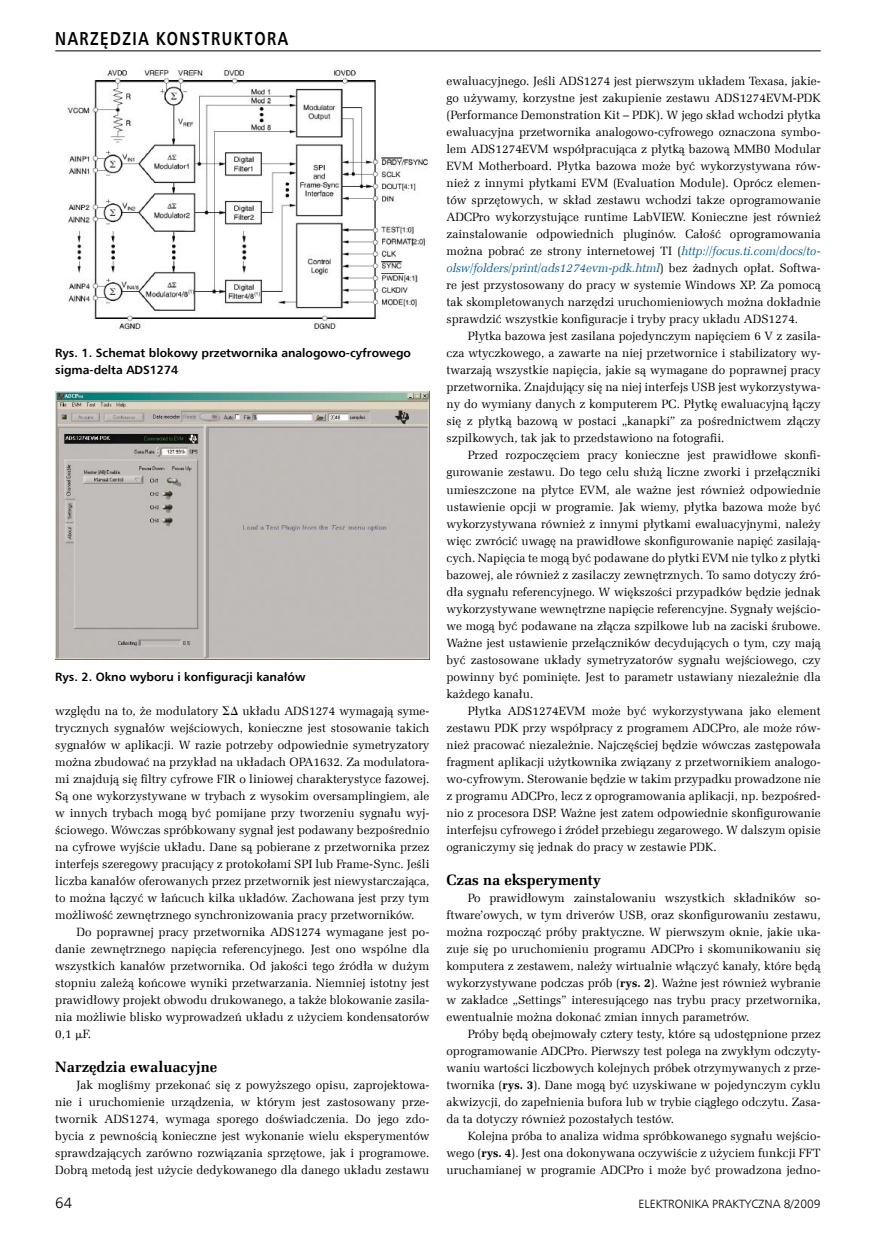
<style>
.page{position:relative;width:893px;height:1234px;background:#fff}
.page>*{position:absolute;margin:0;border:0;box-sizing:border-box;transform-origin:0 0}
.t1{font:700 18.75px "Humnst 777 EU";letter-spacing:.1em;color:#000;scale:.8 1}
.t2{font:700 15px "Zapf Ellipt EU";color:#000}
.t3{font:15px "Humnst 777 Lt EU";color:#000}
.t4{font:12px/17px "Zapf Ellipt EU";color:#000;text-align:justify}
.t5{font:700 12px/17px "Humnst 777 EU";color:#000}
.t6{font:12px "Humnst 777 Lt EU";color:#000}
.s1{font-family:"Math With Greek"}
.s2{font-style:italic;color:#005ea8}
.s3{font-weight:700}
</style>
<div class="page">
<hr style="left:55px;top:51px;width:766px;height:1px;background:#000">
<img style="left:67px;top:68px;width:361px;height:262px">
<img style="left:55px;top:391px;width:375px;height:268px">
<h1 class="t1" style="left:55px;top:27px;width:292px">narzędzia konstruktora</h1>
<p class="t5" style="left:55px;top:344px;width:357px">Rys. 1. Schemat blokowy przetwornika analogowo-cyfrowego sigma-delta ADS</p>
<p class="t5" style="left:150px;top:361px;width:30px">1274</p>
<p class="t5" style="left:55px;top:668px;width:252px">Rys. 2. Okno wyboru i konfiguracji kanałów</p>
<p class="t4" style="left:55px;top:702px;width:376px">względu na to, że modulatory <span class="s1">SD</span> układu ADS1274 wymagają syme&shy;trycznych sygnałów wejściowych, konieczne jest stosowanie takich sygnałów w aplikacji. W razie potrzeby odpowiednie symetryzatory można zbudować na przykład na układach OPA1632. Za modulatora&shy;mi znajdują się filtry cyfrowe FIR o liniowej charakterystyce fazowej.<br>Są one wykorzystywane w trybach z wysokim oversamplingiem, ale w innych trybach mogą być pomijane przy tworzeniu sygnału wyj&shy;ściowego. Wówczas spróbkowany sygnał jest podawany bezpośrednio na cyfrowe wyjście układu. Dane są pobierane z przetwornika przez interfejs szeregowy pracujący z protokołami SPI lub Frame-Sync. Jeśli liczba kanałów oferowanych przez przetwornik jest niewystarczająca, to można łączyć w łańcuch kilka układów. Zachowana jest przy tym możliwość zewnętrznego synchronizowania pracy przetworników.</p>
<p class="t4" style="left:55px;top:923px;width:376px;text-indent:21px">Do poprawnej pracy przetwornika ADS1274 wymagane jest po&shy;danie zewnętrznego napięcia referencyjnego. Jest ono wspólne dla wszystkich kanałów przetwornika. Od jakości tego źródła w dużym stopniu zależą końcowe wyniki przetwarzania. Niemniej istotny jest prawidłowy projekt obwodu drukowanego, a także blokowanie zasila&shy;nia możliwie blisko wyprowadzeń układu z użyciem kondensatorów 0,1 <span class="s1">m</span>F.</p>
<p class="t2" style="left:55px;top:1057px;width:163px">Narzędzia ewaluacyjne</p>
<p class="t4" style="left:55px;top:1076px;width:376px;text-indent:21px">Jak mogliśmy przekonać się z powyższego opisu, zaprojektowa&shy;nie i uruchomienie urządzenia, w którym jest zastosowany prze&shy;twornik ADS1274, wymaga sporego doświadczenia. Do jego zdo&shy;bycia z pewnością konieczne jest wykonanie wielu eksperymentów sprawdzających zarówno rozwiązania sprzętowe, jak i programowe.<br>Dobrą metodą jest użycie dedykowanego dla danego układu zestawu</p>
<p class="t4" style="left:446px;top:73px;width:376px">ewaluacyjnego. Jeśli ADS1274 jest pierwszym układem Texasa, jakie&shy;go używamy, korzystne jest zakupienie zestawu ADS1274EVM-PDK (Performance Demonstration Kit – PDK). W jego skład wchodzi płytka ewaluacyjna przetwornika analogowo-cyfrowego oznaczona symbo&shy;lem ADS1274EVM współpracująca z płytką bazową MMB0 Modular EVM Motherboard. Płytka bazowa może być wykorzystywana rów&shy;nież z innymi płytkami EVM (Evaluation Module). Oprócz elemen&shy;tów sprzętowych, w skład zestawu wchodzi takze oprogramowanie ADCPro wykorzystujące runtime LabVIEW. Konieczne jest również zainstalowanie odpowiednich pluginów. Całość oprogramowania można pobrać ze strony internetowej TI (<span class="s2">http://focus.ti.com/docs/to&shy;olsw/folders/print/ads1274evm-pdk.html</span>) bez żadnych opłat. Softwa&shy;re jest przystosowany do pracy w systemie Windows XP. Za pomocą tak skompletowanych narzędzi uruchomieniowych można dokładnie sprawdzić wszystkie konfiguracje i tryby pracy układu ADS1274.</p>
<p class="t4" style="left:446px;top:328px;width:376px;text-indent:21px">Płytka bazowa jest zasilana pojedynczym napięciem 6 V z zasila&shy;cza wtyczkowego, a zawarte na niej przetwornice i stabilizatory wy&shy;twarzają wszystkie napięcia, jakie są wymagane do poprawnej pracy przetwornika. Znajdujący się na niej interfejs USB jest wykorzystywa&shy;ny do wymiany danych z komputerem PC. Płytkę ewaluacyjną łączy się z płytką bazową w postaci „kanapki” za pośrednictwem złączy szpilkowych, tak jak to przedstawiono na fotografii.</p>
<p class="t4" style="left:446px;top:447px;width:376px;text-indent:21px">Przed rozpoczęciem pracy konieczne jest prawidłowe skonfi&shy;gurowanie zestawu. Do tego celu służą liczne zworki i przełączniki umieszczone na płytce EVM, ale ważne jest również odpowiednie ustawienie opcji w programie. Jak wiemy, płytka bazowa może być wykorzystywana również z innymi płytkami ewaluacyjnymi, należy więc zwrócić uwagę na prawidłowe skonfigurowanie napięć zasilają&shy;cych. Napięcia te mogą być podawane do płytki EVM nie tylko z płytki bazowej, ale również z zasilaczy zewnętrznych. To samo dotyczy źró&shy;dła sygnału referencyjnego. W większości przypadków będzie jednak wykorzystywane wewnętrzne napięcie referencyjne. Sygnały wejścio&shy;we mogą być podawane na złącza szpilkowe lub na zaciski śrubowe.<br>Ważne jest ustawienie przełączników decydujących o tym, czy mają być zastosowane układy symetryzatorów sygnału wejściowego, czy powinny być pominięte. Jest to parametr ustawiany niezależnie dla każdego kanału.</p>
<p class="t4" style="left:446px;top:702px;width:376px;text-indent:21px">Płytka ADS1274EVM może być wykorzystywana jako element zestawu PDK przy współpracy z programem ADCPro, ale może rów&shy;nież pracować niezależnie. Najczęściej będzie wówczas zastępowała fragment aplikacji użytkownika związany z przetwornikiem analogo&shy;wo-cyfrowym. Sterowanie będzie w takim przypadku prowadzone nie z programu ADCPro, lecz z oprogramowania aplikacji, np. bezpośred&shy;nio z procesora DSP. Ważne jest zatem odpowiednie skonfigurowanie interfejsu cyfrowego i źródeł przebiegu zegarowego. W dalszym opisie ograniczymy się jednak do pracy w zestawie PDK.</p>
<p class="t2" style="left:446px;top:870px;width:156px">Czas na eksperymenty</p>
<p class="t4" style="left:446px;top:889px;width:376px;text-indent:21px">Po prawidłowym zainstalowaniu wszystkich składników so&shy;ftware’owych, w tym driverów USB, oraz skonfigurowaniu zestawu, można rozpocząć próby praktyczne. W pierwszym oknie, jakie uka&shy;zuje się po uruchomieniu programu ADCPro i skomunikowaniu się komputera z zestawem, należy wirtualnie włączyć kanały, które będą wykorzystywane podczas prób (<span class="s3">rys. 2</span>). Ważne jest również wybranie w zakładce „Settings” interesującego nas trybu pracy przetwornika, ewentualnie można dokonać zmian innych parametrów.</p>
<p class="t4" style="left:446px;top:1025px;width:376px;text-indent:21px">Próby będą obejmowały cztery testy, które są udostępnione przez oprogramowanie ADCPro. Pierwszy test polega na zwykłym odczyty&shy;waniu wartości liczbowych kolejnych próbek otrzymywanych z prze&shy;twornika (<span class="s3">rys. 3</span>). Dane mogą być uzyskiwane w pojedynczym cyklu akwizycji, do zapełnienia bufora lub w trybie ciągłego odczytu. Zasa&shy;da ta dotyczy również pozostałych testów.</p>
<p class="t4" style="left:446px;top:1127px;width:376px;text-indent:21px">Kolejna próba to analiza widma spróbkowanego sygnału wejścio&shy;wego (<span class="s3">rys. 4</span>). Jest ona dokonywana oczywiście z użyciem funkcji FFT uruchamianej w programie ADCPro i może być prowadzona jedno-</p>
<p class="t3" style="left:55px;top:1193px;width:18px">64</p>
<p class="t6" style="left:638px;top:1196px;width:184px">ELEKTRONIKA PRAKTYCZNA 8/2009</p>
</div>
